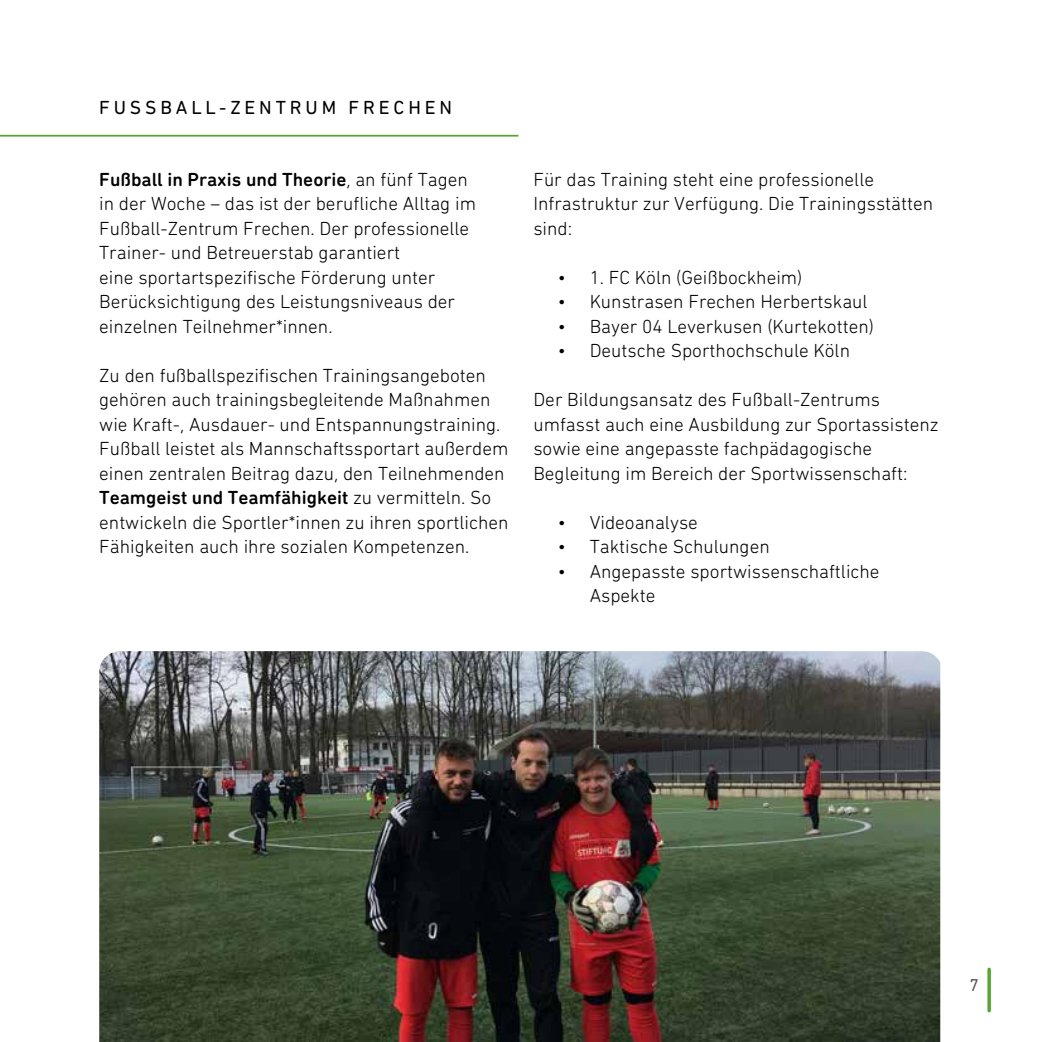
<style>
.page{position:relative;width:1042px;height:1042px;background:#fff}
.page>*{position:absolute;margin:0;border:0;box-sizing:border-box;transform-origin:0 0}
.t1{font:300 19.25px/24.5px "DIN Next Rounded LT Pro";color:#000}
.t2{font:19.25px "DIN Next Rounded LT Pro";letter-spacing:.2em;color:#000}
.t3{font:17.5px "DIN Next Rounded LT Pro";color:#575756}
.s1{font-weight:500}
</style>
<div class="page">
<svg style="left:987px;top:969px;width:4px;height:41px"></svg>
<hr style="left:0;top:135px;width:518px;height:2px;background:#57a532">
<img style="left:99px;top:651px;width:841px;height:391px">
<p class="t2" style="left:99px;top:96px;width:354px">FUSSBALL-ZENTRUM FRECHEN</p>
<p class="t1" style="left:99px;top:166px;width:378px"><span class="s1">Fußball in Praxis und Theorie</span>, an fünf Tagen in der Woche – das ist der berufliche Alltag im Fußball-Zentrum Frechen. Der professionelle Trainer- und Betreuerstab garantiert<br>eine sportartspezifische Förderung unter Berücksichtigung des Leistungsniveaus der einzelnen Teilnehmer*innen.</p>
<p class="t1" style="left:99px;top:363px;width:411px">Zu den fußballspezifischen Trainingsangeboten gehören auch trainingsbegleitende Maßnahmen wie Kraft-, Ausdauer- und Entspannungstraining.<br>Fußball leistet als Mannschaftssportart außerdem einen zentralen Beitrag dazu, den Teilnehmenden <span class="s1">Teamgeist und Teamfähigkeit</span> zu vermitteln. So entwickeln die Sportler*innen zu ihren sportlichen Fähigkeiten auch ihre sozialen Kompetenzen.</p>
<p class="t1" style="left:533px;top:167px;width:401px">Für das Training steht eine professionelle<br>Infrastruktur zur Verfügung. Die Trainingsstätten sind:</p>
<p class="t1" style="left:558px;top:265px;width:246px">• 1. FC Köln (Geißbockheim)</p>
<p class="t1" style="left:558px;top:289px;width:311px">• Kunstrasen Frechen Herbertskaul</p>
<p class="t1" style="left:558px;top:314px;width:317px">• Bayer 04 Leverkusen (Kurtekotten)</p>
<p class="t1" style="left:558px;top:338px;width:293px">• Deutsche Sporthochschule Köln</p>
<p class="t1" style="left:533px;top:387px;width:407px">Der Bildungsansatz des Fußball-Zentrums umfasst auch eine Ausbildung zur Sportassistenz sowie eine angepasste fachpädagogische Begleitung im Bereich der Sportwissenschaft:</p>
<p class="t1" style="left:558px;top:510px;width:141px">• Videoanalyse</p>
<p class="t1" style="left:558px;top:534px;width:213px">• Taktische Schulungen</p>
<p class="t1" style="left:590px;top:559px;width:291px;text-indent:-31px">• Angepasste sportwissenschaftliche<br>Aspekte</p>
<p class="t3" style="left:969px;top:974px;width:11px">7</p>
</div>
